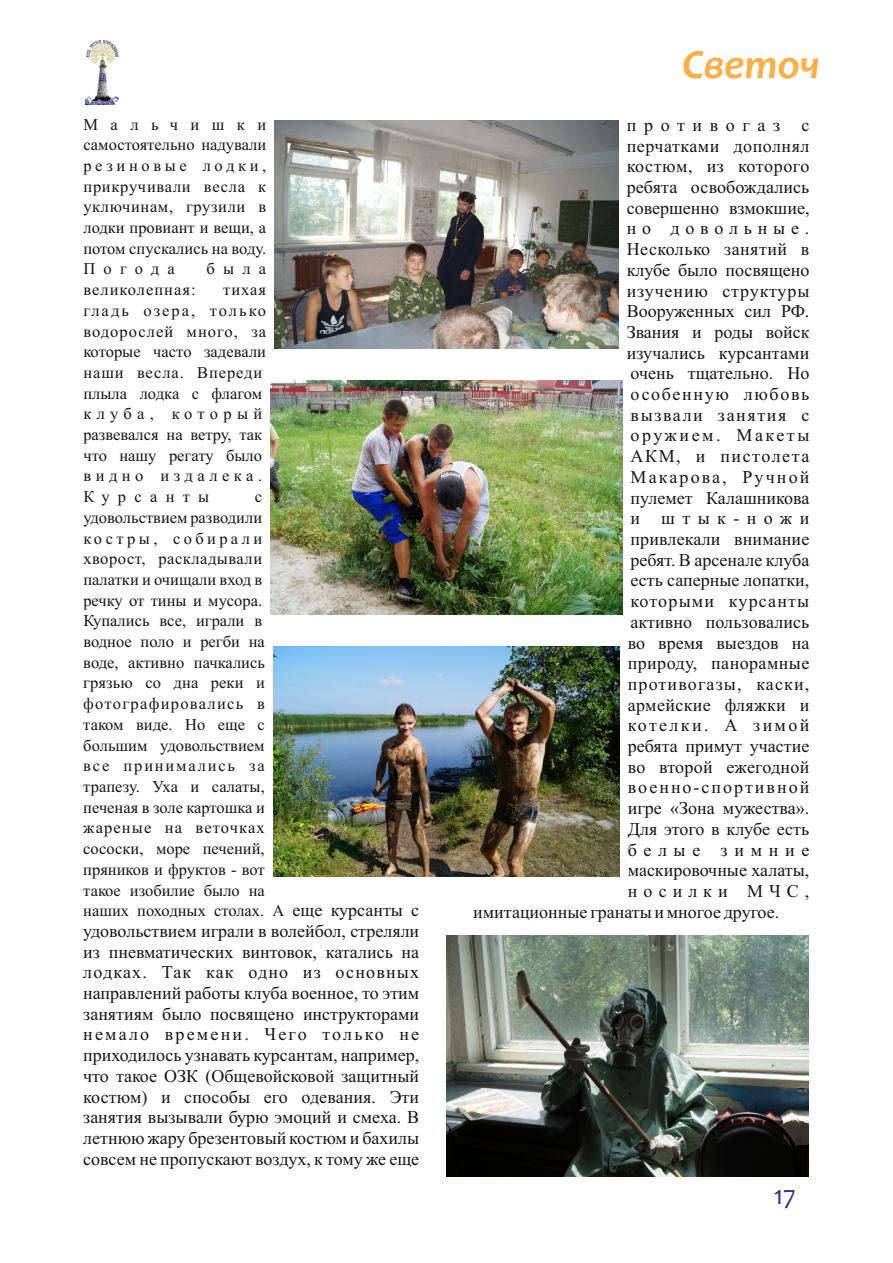
<style>
.page{position:relative;width:893px;height:1263px;background:#fff}
.page>*{position:absolute;margin:0;border:0;box-sizing:border-box;transform-origin:0 0}
.t1{font:italic 700 42px "Candara";color:#feae47}
.t2{font:27px "Candara";color:#3c2b99}
.t3{font:18px/20.7px "Times New Roman";letter-spacing:.005em;color:#151616;text-align:justify}
.t4{font:18px "Times New Roman";letter-spacing:.025em;color:#151616}
.t5{font:18px "Times New Roman";letter-spacing:.065em;color:#151616}
.t6{font:18px "Times New Roman";letter-spacing:.09em;color:#151616}
.t7{font:18px "Times New Roman";letter-spacing:.03em;color:#151616}
.t8{font:18px "Times New Roman";letter-spacing:.035em;color:#151616}
.t9{font:18px "Times New Roman";letter-spacing:.05em;color:#151616}
.t10{font:18px "Times New Roman";letter-spacing:.11em;color:#151616}
.t11{font:18px "Times New Roman";letter-spacing:.12em;color:#151616}
.t12{font:18px "Times New Roman";letter-spacing:.14em;color:#151616}
.t13{font:18px "Times New Roman";letter-spacing:.085em;color:#151616}
.t14{font:18px "Times New Roman";letter-spacing:.13em;color:#151616}
.t15{font:18px "Times New Roman";letter-spacing:.325em;color:#151616}
.t16{font:18px "Times New Roman";letter-spacing:.425em;color:#151616}
.t17{font:18px "Times New Roman";letter-spacing:.37em;color:#151616}
.t18{font:18px "Times New Roman";letter-spacing:.33em;color:#151616}
.t19{font:18px "Times New Roman";letter-spacing:.415em;color:#151616}
.t20{font:16.5px "Times New Roman";color:#151616}
.t21{font:16.5px "Times New Roman";letter-spacing:.06em;color:#151616}
.t22{font:16.5px "Times New Roman";letter-spacing:.03em;color:#151616}
.t23{font:16.5px "Times New Roman";letter-spacing:.045em;color:#151616}
.t24{font:16.5px "Times New Roman";letter-spacing:.04em;color:#151616}
.t25{font:16.5px "Times New Roman";letter-spacing:.08em;color:#151616}
.t26{font:16.5px "Times New Roman";letter-spacing:.125em;color:#151616}
.t27{font:16.5px "Times New Roman";letter-spacing:.055em;color:#151616}
.t28{font:16.5px "Times New Roman";letter-spacing:.065em;color:#151616}
.t29{font:16.5px "Times New Roman";letter-spacing:.11em;color:#151616}
.t30{font:16.5px "Times New Roman";letter-spacing:.22em;color:#151616}
.t31{font:16.5px "Times New Roman";letter-spacing:.205em;color:#151616}
.t32{font:16.5px "Times New Roman";letter-spacing:.275em;color:#151616}
.t33{font:16.5px "Times New Roman";letter-spacing:.32em;color:#151616}
.t34{font:16.5px "Times New Roman";letter-spacing:.755em;color:#151616}
.t35{font:16.5px "Times New Roman";letter-spacing:.5em;color:#151616}
.s1{font-size:18px}
</style>
<div class="page">
<img style="left:85px;top:40px;width:33px;height:64px">
<img style="left:275px;top:120px;width:343px;height:229px">
<img style="left:271px;top:380px;width:351px;height:234px">
<img style="left:274px;top:646px;width:345px;height:231px">
<img style="left:446px;top:935px;width:363px;height:242px">
<h1 class="t1" style="left:682px;top:47px;width:139px">Светоч</h1>
<p class="t34" style="left:83px;top:118px;width:184px">Мальчишки</p>
<p class="t16" style="left:627px;top:118px;width:184px">противогаз с</p>
<p class="t20" style="left:83px;top:139px;width:184px">самостоятельно надували</p>
<p class="t7" style="left:627px;top:139px;width:184px">перчатками дополнял</p>
<p class="t30" style="left:83px;top:159px;width:184px">резиновые лодки,</p>
<p class="t8" style="left:627px;top:160px;width:184px">костюм, из которого</p>
<p class="t23" style="left:83px;top:180px;width:184px">прикручивали весла к</p>
<p class="t3" style="left:627px;top:178px;width:184px">ребята освобождались</p>
<p class="t24" style="left:83px;top:201px;width:184px">уключинам, грузили в</p>
<p class="t3" style="left:627px;top:199px;width:184px">совершенно взмокшие,</p>
<p class="t20" style="left:83px;top:222px;width:184px">лодки провиант и вещи, а</p>
<p class="t15" style="left:627px;top:222px;width:184px">но довольные.</p>
<p class="t20" style="left:83px;top:242px;width:184px">потом спускались на воду.</p>
<p class="t4" style="left:627px;top:243px;width:184px">Несколько занятий в</p>
<p class="t20" style="left:83px;top:263px;width:93px">Погода</p>
<p class="t20" style="left:206px;top:263px;width:61px">была</p>
<p class="t3" style="left:627px;top:261px;width:184px">клубе было посвящено</p>
<p class="t21" style="left:83px;top:284px;width:114px">великолепная:</p>
<p class="t20" style="left:223px;top:284px;width:45px">тихая</p>
<p class="t9" style="left:627px;top:284px;width:184px">изучению структуры</p>
<p class="t26" style="left:83px;top:304px;width:184px">гладь озера, только</p>
<p class="t3" style="left:627px;top:303px;width:184px">Вооруженных сил РФ.</p>
<p class="t21" style="left:83px;top:325px;width:184px">водорослей много, за</p>
<p class="t3" style="left:627px;top:323px;width:184px">Звания и роды войск</p>
<p class="t20" style="left:83px;top:346px;width:184px">которые часто задевали</p>
<p class="t3" style="left:627px;top:344px;width:184px">изучались курсантами</p>
<p class="t27" style="left:83px;top:366px;width:180px">наши весла. Впереди</p>
<p class="t3" style="left:631px;top:365px;width:180px">очень тщательно. Но</p>
<p class="t20" style="left:83px;top:387px;width:180px">плыла лодка с флагом</p>
<p class="t6" style="left:631px;top:388px;width:180px">особенную любовь</p>
<p class="t33" style="left:83px;top:408px;width:180px">клуба, который</p>
<p class="t6" style="left:631px;top:408px;width:180px">вызвали занятия с</p>
<p class="t20" style="left:83px;top:429px;width:180px">развевался на ветру, так</p>
<p class="t12" style="left:631px;top:429px;width:180px">оружием. Макеты</p>
<p class="t20" style="left:83px;top:449px;width:180px">что нашу регату было</p>
<p class="t13" style="left:631px;top:450px;width:180px">АКМ, и пистолета</p>
<p class="t32" style="left:83px;top:470px;width:180px">видно издалека.</p>
<p class="t11" style="left:631px;top:470px;width:180px">Макарова, Ручной</p>
<p class="t35" style="left:83px;top:491px;width:127px">Курсанты</p>
<p class="t20" style="left:255px;top:491px;width:9px">с</p>
<p class="t3" style="left:631px;top:489px;width:180px">пулемет Калашникова</p>
<p class="t20" style="left:83px;top:511px;width:180px">удовольствием разводили</p>
<p class="t19" style="left:631px;top:512px;width:180px">и штык-ножи</p>
<p class="t31" style="left:83px;top:532px;width:180px">костры, собирали</p>
<p class="t3" style="left:631px;top:530px;width:180px">привлекали внимание</p>
<p class="t22" style="left:83px;top:553px;width:180px">хворост, раскладывали</p>
<p class="t3" style="left:630px;top:551px;width:180px">ребят. В арсенале клуба</p>
<p class="t20" style="left:83px;top:573px;width:180px">палатки и очищали вход в</p>
<p class="t3" style="left:630px;top:572px;width:180px">есть саперные лопатки,</p>
<p class="t20" style="left:83px;top:594px;width:180px">речку от тины и мусора.</p>
<p class="t5" style="left:630px;top:595px;width:180px">которыми курсанты</p>
<p class="t20" style="left:83px;top:615px;width:180px">Купались все, играли в</p>
<p class="t3" style="left:630px;top:613px;width:180px">активно пользовались</p>
<p class="t20" style="left:83px;top:636px;width:183px">водное поло и регби на</p>
<p class="t3" style="left:628px;top:634px;width:183px">во время выездов на</p>
<p class="t20" style="left:83px;top:656px;width:183px">воде, активно пачкались</p>
<p class="t4" style="left:628px;top:657px;width:183px">природу, панорамные</p>
<p class="t20" style="left:83px;top:677px;width:183px">грязью со дна реки и</p>
<p class="t5" style="left:628px;top:677px;width:183px">противогазы, каски,</p>
<p class="t25" style="left:83px;top:698px;width:183px">фотографировались в</p>
<p class="t3" style="left:628px;top:696px;width:183px">армейские фляжки и</p>
<p class="t20" style="left:83px;top:718px;width:183px">таком виде. Но еще с</p>
<p class="t14" style="left:628px;top:719px;width:183px">котелки. А зимой</p>
<p class="t20" style="left:83px;top:739px;width:183px">большим удовольствием</p>
<p class="t3" style="left:628px;top:737px;width:183px">ребята примут участие</p>
<p class="t29" style="left:83px;top:760px;width:183px">все принимались за</p>
<p class="t3" style="left:628px;top:758px;width:183px">во второй ежегодной</p>
<p class="t20" style="left:83px;top:780px;width:183px">трапезу. Уха и салаты,</p>
<p class="t10" style="left:628px;top:781px;width:183px">военно-спортивной</p>
<p class="t20" style="left:83px;top:801px;width:183px">печеная в золе картошка и</p>
<p class="t3" style="left:628px;top:799px;width:183px">игре «Зона мужества».</p>
<p class="t28" style="left:83px;top:822px;width:183px">жареные на веточках</p>
<p class="t3" style="left:628px;top:820px;width:183px">Для этого в клубе есть</p>
<p class="t20" style="left:83px;top:843px;width:183px">сососки, море печений,</p>
<p class="t17" style="left:628px;top:843px;width:183px">белые зимние</p>
<p class="t20" style="left:83px;top:863px;width:183px">пряников и фруктов - вот</p>
<p class="t3" style="left:628px;top:861px;width:183px">маскировочные халаты,</p>
<p class="t20" style="left:83px;top:884px;width:183px">такое изобилие было на</p>
<p class="t18" style="left:628px;top:884px;width:183px">носилки МЧС,</p>
<p class="t20" style="left:83px;top:905px;width:337px">наших походных столах. А <span class="s1">еще курсанты с</span></p>
<p class="t3" style="left:473px;top:903px;width:308px">имитационные гранаты и многое другое.</p>
<p class="t3" style="left:83px;top:922px;width:338px">удовольствием играли в волейбол, стреляли из пневматических винтовок, катались на лодках. Так как одно из основных направлений работы клуба военное, то этим занятиям было посвящено инструкторами немало времени. Чего только не приходилось узнавать курсантам, например, что такое ОЗК (Общевойсковой защитный костюм) и способы его одевания. Эти занятия вызывали бурю эмоций и смеха. В летнюю жару брезентовый костюм и бахилы совсем не пропускают воздух, к тому же еще</p>
<h2 class="t2" style="left:774px;top:1184px;width:24px">17</h2>
</div>
